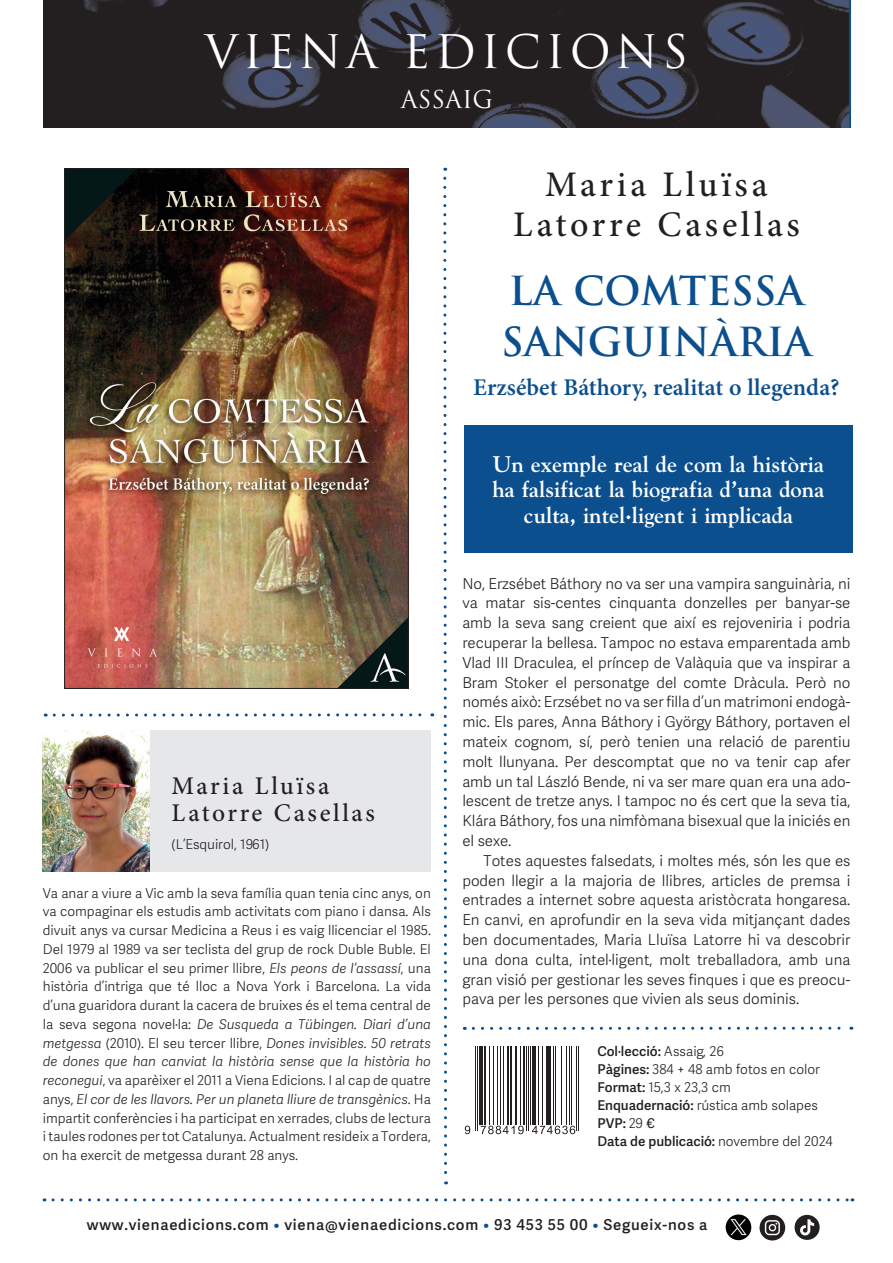
<style>
.page{position:relative;width:893px;height:1263px;background:#fff}
.page>*{position:absolute;margin:0;border:0;box-sizing:border-box;transform-origin:0 0}
.t1{font:45px "Trajan Pro";letter-spacing:.1em;color:#fff}
.t2{font:700 39px/51px "Trajan Pro";color:#0b4f8e}
.t3{font:500 36px/40.5px "Minion Pro";letter-spacing:.1em;color:#231f20;text-align:center}
.t4{font:500 25.5px/27px "Minion Pro";letter-spacing:.1em;color:#231f20}
.t5{font:600 24px "Minion Pro";color:#0b4f8e}
.t6{font:24px "Trajan Pro";color:#fff}
.t7{font:700 22.5px/25.5px "Goudy Std";color:#fff;text-align:center}
.t8{font:300 15px/19.8px "Adelle Sans";letter-spacing:-.005em;color:#231f20;text-align:justify}
.t9{font:600 15px "Adelle Sans";letter-spacing:.05em;color:#231f20}
.t10{font:300 13.5px/18.8px "Adelle Sans";color:#231f20;text-align:justify}
.t11{font:600 13.5px "Adelle Sans";color:#231f20}
.s1{font-style:italic}
.s2{font-weight:300}
.s3{font-weight:600}
.s4{font-weight:400}
.s5{color:#0b4f8e}
</style>
<div class="page">
<img style="left:66px;top:170px;width:341px;height:517px">
<svg style="left:443px;top:168px;width:5px;height:1016px"></svg>
<svg style="left:473px;top:1027px;width:379px;height:3px"></svg>
<svg style="left:54px;top:713px;width:379px;height:3px"></svg>
<div style="left:464px;top:425px;width:388px;height:128px;background:#0b4f8e"></div>
<img style="left:44px;top:0;width:804px;height:128px">
<svg style="left:481px;top:1126px;width:43px;height:8px"></svg>
<svg style="left:532px;top:1126px;width:43px;height:8px"></svg>
<svg style="left:465px;top:1126px;width:5px;height:8px"></svg>
<hr style="left:475px;top:1046px;width:1px;height:84px;background:#231f20">
<hr style="left:477px;top:1046px;width:1px;height:84px;background:#231f20">
<hr style="left:480px;top:1046px;width:3px;height:78px;background:#231f20">
<hr style="left:484px;top:1046px;width:2px;height:78px;background:#231f20">
<hr style="left:490px;top:1046px;width:1px;height:78px;background:#231f20">
<hr style="left:493px;top:1046px;width:1px;height:78px;background:#231f20">
<hr style="left:497px;top:1046px;width:1px;height:78px;background:#231f20">
<hr style="left:500px;top:1046px;width:1px;height:78px;background:#231f20">
<hr style="left:503px;top:1046px;width:1px;height:78px;background:#231f20">
<hr style="left:507px;top:1046px;width:2px;height:78px;background:#231f20">
<hr style="left:510px;top:1046px;width:2px;height:78px;background:#231f20">
<hr style="left:515px;top:1046px;width:2px;height:78px;background:#231f20">
<hr style="left:520px;top:1046px;width:1px;height:78px;background:#231f20">
<hr style="left:522px;top:1046px;width:2px;height:78px;background:#231f20">
<hr style="left:526px;top:1046px;width:1px;height:84px;background:#231f20">
<hr style="left:528px;top:1046px;width:1px;height:84px;background:#231f20">
<hr style="left:530px;top:1046px;width:1px;height:78px;background:#231f20">
<hr style="left:532px;top:1046px;width:3px;height:78px;background:#231f20">
<hr style="left:538px;top:1046px;width:1px;height:78px;background:#231f20">
<hr style="left:542px;top:1046px;width:1px;height:78px;background:#231f20">
<hr style="left:546px;top:1046px;width:1px;height:78px;background:#231f20">
<hr style="left:548px;top:1046px;width:3px;height:78px;background:#231f20">
<hr style="left:553px;top:1046px;width:1px;height:78px;background:#231f20">
<hr style="left:555px;top:1046px;width:1px;height:78px;background:#231f20">
<hr style="left:561px;top:1046px;width:1px;height:78px;background:#231f20">
<hr style="left:566px;top:1046px;width:1px;height:78px;background:#231f20">
<hr style="left:569px;top:1046px;width:1px;height:78px;background:#231f20">
<hr style="left:571px;top:1046px;width:1px;height:78px;background:#231f20">
<hr style="left:576px;top:1046px;width:1px;height:84px;background:#231f20">
<hr style="left:578px;top:1046px;width:1px;height:84px;background:#231f20">
<div style="left:43px;top:730px;width:388px;height:141px;background:#e6e7e9"></div>
<img style="left:43px;top:731px;width:107px;height:140px">
<svg style="left:53px;top:1198px;width:800px;height:3px"></svg>
<svg style="left:759px;top:1215px;width:26px;height:25px"></svg>
<svg style="left:795px;top:1215px;width:25px;height:25px"></svg>
<img style="left:726px;top:1214px;width:25px;height:26px;border-radius:13px">
<p class="t1" style="left:205px;top:23px;width:485px">VIENA EDICIONS</p>
<p class="t6" style="left:401px;top:84px;width:94px">ASSAIG</p>
<p class="t3" style="left:513px;top:164px;width:288px">Maria Lluïsa<br>Latorre Casellas</p>
<p class="t2" style="left:501px;top:266px;width:312px">LA COMTESSA<br>SANGUINÀRIA</p>
<p class="t5" style="left:473px;top:370px;width:368px">Erzsébet Báthory, realitat o llegenda?</p>
<p class="t4" style="left:172px;top:772px;width:205px">Maria Lluïsa<br>Latorre Casellas</p>
<p class="t10" style="left:172px;top:835px;width:99px">(L’Esquirol, 1961)</p>
<p class="t10" style="left:43px;top:883px;width:390px">Va anar a viure a Vic amb la seva família quan tenia cinc anys, on va compaginar els estudis amb activitats com piano i dansa. Als divuit anys va cursar Medicina a Reus i es vaig llicenciar el 1985.<br>Del 1979 al 1989 va ser teclista del grup de rock Duble Buble. El 2006 va publicar el seu primer llibre, <span class="s1">Els peons de l’assassí</span>, una història d’intriga que té lloc a Nova York i Barcelona. La vida d’una guaridora durant la cacera de bruixes és el tema central de la seva segona novel·la: <span class="s1">De Susqueda a Tübingen. Diari d’una metgessa</span> (2010). El seu tercer llibre, <span class="s1">Dones invisibles. 50 retrats de dones que han canviat la història sense que la història ho reconegui</span>, va aparèixer el 2011 a Viena Edicions. I al cap de quatre anys, <span class="s1">El cor de les llavors. Per un planeta lliure de transgènics</span>. Ha impartit conferències i ha participat en xerrades, clubs de lectura i taules rodones per tot Catalunya. Actualment resideix a Tordera, on ha exercit de metgessa durant 28 anys.</p>
<p class="t7" style="left:492px;top:451px;width:333px">Un exemple real de com la història ha falsificat la biografia d’una dona culta, intel·ligent i implicada</p>
<p class="t8" style="left:462px;top:573px;width:390px">No, Erzsébet Báthory no va ser una vampira sanguinària, ni va matar sis-centes cinquanta donzelles per banyar-se amb la seva sang creient que així es rejoveniria i podria recuperar la bellesa. Tampoc no estava emparentada amb Vlad III Draculea, el príncep de Valàquia que va inspirar a Bram Stoker el personatge del comte Dràcula. Però no només això: Erzsébet no va ser filla d’un matrimoni endogà&shy;mic. Els pares, Anna Báthory i György Báthory, portaven el mateix cognom, sí, però tenien una relació de parentiu molt llunyana. Per descomptat que no va tenir cap afer amb un tal László Bende, ni va ser mare quan era una ado&shy;lescent de tretze anys. I tampoc no és cert que la seva tia, Klára Báthory, fos una nimfòmana bisexual que la iniciés en el sexe.</p>
<p class="t8" style="left:462px;top:851px;width:390px;text-indent:21px">Totes aquestes falsedats, i moltes més, són les que es poden llegir a la majoria de llibres, articles de premsa i entrades a internet sobre aquesta aristòcrata hongaresa.<br>En canvi, en aprofundir en la seva vida mitjançant dades ben documentades, Maria Lluïsa Latorre hi va descobrir una dona culta, intel·ligent, molt treballadora, amb una gran visió per gestionar les seves finques i que es preocu&shy;pava per les persones que vivien als seus dominis.</p>
<p class="t11" style="left:597px;top:1044px;width:128px">Col·lecció: <span class="s2">Assaig, 26</span></p>
<p class="t10" style="left:597px;top:1060px;width:224px"><span class="s3">Pàgines:</span> 384 + 48 amb fotos en color</p>
<p class="t10" style="left:597px;top:1078px;width:135px"><span class="s3">Format:</span> 15,3 x 23,3 cm</p>
<p class="t10" style="left:597px;top:1096px;width:222px"><span class="s3">Enquadernació:</span> rústica amb solapes</p>
<p class="t11" style="left:597px;top:1116px;width:59px">PVP: <span class="s2">29</span> <span class="s4">€</span></p>
<p class="t11" style="left:597px;top:1134px;width:237px">Data de publicació: <span class="s2">novembre del 2024</span></p>
<p class="t9" style="left:87px;top:1216px;width:622px">www.vienaedicions.com <span class="s5">•</span> viena@vienaedicions.com <span class="s5">•</span> 93 453 55 00 <span class="s5">•</span> Segueix-nos a</p>
</div>
